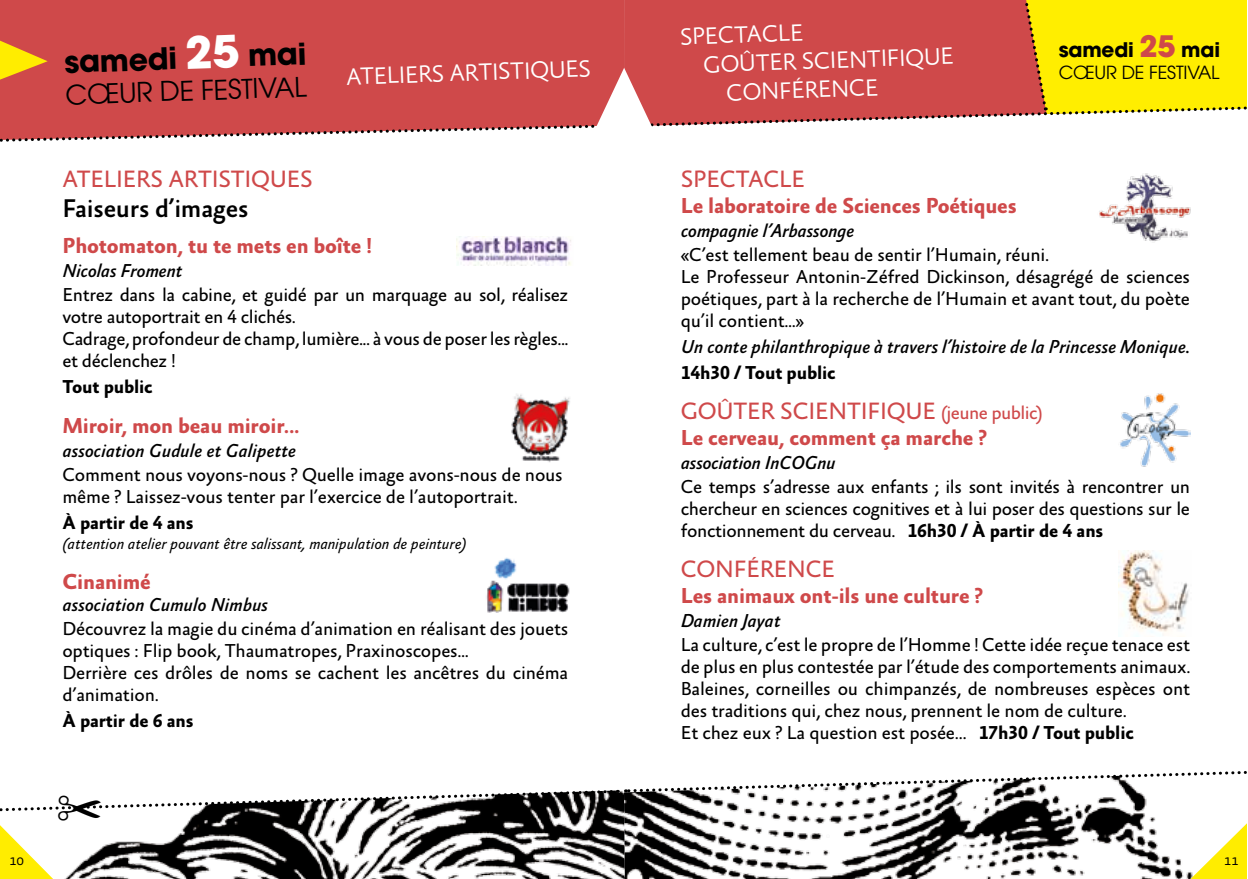
<style>
.page{position:relative;width:1248px;height:879px;background:#fff}
.page>*{position:absolute;margin:0;border:0;box-sizing:border-box;transform-origin:0 0}
.t1{font:700 30px "Avant Garde";color:#000}
.t2{font:27px "Avant Garde";color:#000}
.t3{font:500 26px "Absara Sans";letter-spacing:-.01em;color:#000}
.t4{font:24px "Absara Sans TF";letter-spacing:-.01em;color:#cf494a}
.t5{font:24px "Absara Sans TF Light SC";color:#fff}
.t6{font:700 22px "Absara Sans TF";letter-spacing:-.01em;color:#cf494a}
.t7{font:700 20px "Avant Garde";letter-spacing:-.01em;color:#000}
.t8{font:19px/22px "Absara Sans TF";letter-spacing:-.01em;color:#000}
.t9{font:italic 500 19px "Absara Sans";letter-spacing:-.01em;color:#000}
.t10{font:700 19px "Absara Sans TF";letter-spacing:-.01em;color:#000}
.t11{font:18px "Avant Garde";letter-spacing:-.01em;color:#000}
.t12{font:italic 16px "Absara Sans";letter-spacing:-.01em;color:#000}
.t13{font:15px "Absara Sans TF Light SC";color:#000}
.s1{font-size:44px;color:#fff}
.s2{font-size:29.4px;color:#cf494a}
.s3{font-size:19px}
.s4{font-weight:700}
</style>
<div class="page">
<img style="left:624px;top:789px;width:566px;height:90px">
<svg style="left:625px;top:771px;width:622px;height:23px"></svg>
<svg style="left:1190px;top:824px;width:56px;height:55px"></svg>
<svg style="left:0;top:1px;width:1247px;height:141px;background:#d97255"></svg>
<img style="left:511px;top:394px;width:59px;height:68px">
<img style="left:456px;top:236px;width:115px;height:30px">
<img style="left:486px;top:557px;width:84px;height:55px">
<img style="left:1099px;top:173px;width:92px;height:70px">
<img style="left:1120px;top:393px;width:70px;height:74px">
<img style="left:1118px;top:550px;width:71px;height:83px">
<svg style="left:0;top:789px;width:618px;height:90px"></svg>
<h1 class="t1" style="left:64px;top:42px;width:243px;rotate:-2deg">samedi <span class="s1">25</span> mai</h1>
<h2 class="t2" style="left:65px;top:79px;width:243px;rotate:-2deg">CŒUR DE FESTIVAL</h2>
<p class="t5" style="left:346px;top:64px;width:246px;rotate:-2deg">ATELIERS ARTISTIQUES</p>
<p class="t4" style="left:62px;top:166px;width:252px">ATELIERS ARTISTIQUES</p>
<h3 class="t3" style="left:62px;top:194px;width:187px">Faiseurs d’images</h3>
<p class="t6" style="left:62px;top:234px;width:311px">Photomaton, tu te mets en boîte !</p>
<p class="t9" style="left:62px;top:260px;width:121px">Nicolas Froment</p>
<p class="t8" style="left:62px;top:284px;width:507px">Entrez dans la cabine, et guidé par un marquage au sol, réalisez votre autoportrait en 4 clichés.<br>Cadrage, profondeur de champ, lumière... à vous de poser les règles... et déclenchez !</p>
<p class="t10" style="left:62px;top:376px;width:92px">Tout public</p>
<p class="t6" style="left:62px;top:414px;width:239px">Miroir, mon beau miroir...</p>
<p class="t9" style="left:62px;top:440px;width:235px">association Gudule et Galipette</p>
<p class="t8" style="left:62px;top:464px;width:502px">Comment nous voyons-nous ? Quelle image avons-nous de nous même ? Laissez-vous tenter par l’exercice de l’autoportrait.</p>
<p class="t10" style="left:62px;top:512px;width:133px">À partir de 4 ans</p>
<p class="t12" style="left:62px;top:535px;width:406px">(attention atelier pouvant être salissant, manipulation de peinture)</p>
<p class="t6" style="left:62px;top:570px;width:90px">Cinanimé</p>
<p class="t9" style="left:62px;top:594px;width:207px">association Cumulo Nimbus</p>
<p class="t8" style="left:62px;top:618px;width:507px">Découvrez la magie du cinéma d’animation en réalisant des jouets optiques : Flip book, Thaumatropes, Praxinoscopes...<br>Derrière ces drôles de noms se cachent les ancêtres du cinéma d’animation.</p>
<p class="t10" style="left:62px;top:710px;width:133px">À partir de 6 ans</p>
<p class="t5" style="left:679px;top:24px;width:125px;rotate:-2deg">SPECTACLE</p>
<p class="t5" style="left:702px;top:52px;width:252px;rotate:-2deg">GOÛTER SCIENTIFIQUE</p>
<p class="t5" style="left:725px;top:80px;width:154px;rotate:-2deg">CONFÉRENCE</p>
<p class="t7" style="left:1058px;top:37px;width:163px">samedi <span class="s2">25</span> mai</p>
<p class="t11" style="left:1058px;top:62px;width:162px">CŒUR DE FESTIVAL</p>
<p class="t4" style="left:680px;top:166px;width:126px">SPECTACLE</p>
<p class="t6" style="left:680px;top:194px;width:337px">Le laboratoire de Sciences Poétiques</p>
<p class="t9" style="left:680px;top:220px;width:175px">compagnie l’Arbassonge</p>
<p class="t8" style="left:680px;top:244px;width:511px">«C’est tellement beau de sentir l’Humain, réuni.<br>Le Professeur Antonin-Zéfred Dickinson, désagrégé de sciences poétiques, part à la recherche de l’Humain et avant tout, du poète qu’il contient...»</p>
<p class="t9" style="left:680px;top:336px;width:511px">Un conte philanthropique à travers l’histoire de la Princesse Monique.</p>
<p class="t10" style="left:680px;top:362px;width:156px">14h30 / Tout public</p>
<p class="t4" style="left:680px;top:398px;width:363px">GOÛTER SCIENTIFIQUE <span class="s3">(jeune public)</span></p>
<p class="t6" style="left:680px;top:426px;width:308px">Le cerveau, comment ça marche ?</p>
<p class="t9" style="left:680px;top:452px;width:156px">association InCOGnu</p>
<p class="t8" style="left:680px;top:476px;width:511px;text-align:justify">Ce temps s’adresse aux enfants ; ils sont invités à rencontrer un chercheur en sciences cognitives et à lui poser des questions sur le fonctionnement du cerveau. <span class="s4">16h30 / À partir de 4 ans</span></p>
<p class="t4" style="left:680px;top:556px;width:156px">CONFÉRENCE</p>
<p class="t6" style="left:680px;top:584px;width:304px">Les animaux ont-ils une culture ?</p>
<p class="t9" style="left:680px;top:610px;width:101px">Damien Jayat</p>
<p class="t8" style="left:680px;top:634px;width:511px">La culture, c’est le propre de l’Homme ! Cette idée reçue tenace est de plus en plus contestée par l’étude des comportements animaux.<br>Baleines, corneilles ou chimpanzés, de nombreuses espèces ont des traditions qui, chez nous, prennent le nom de culture.<br>Et chez eux ? La question est posée… <span class="s4">17h30 / Tout public</span></p>
<p class="t13" style="left:9px;top:852px;width:17px">10</p>
<p class="t13" style="left:1223px;top:852px;width:16px">11</p>
</div>
